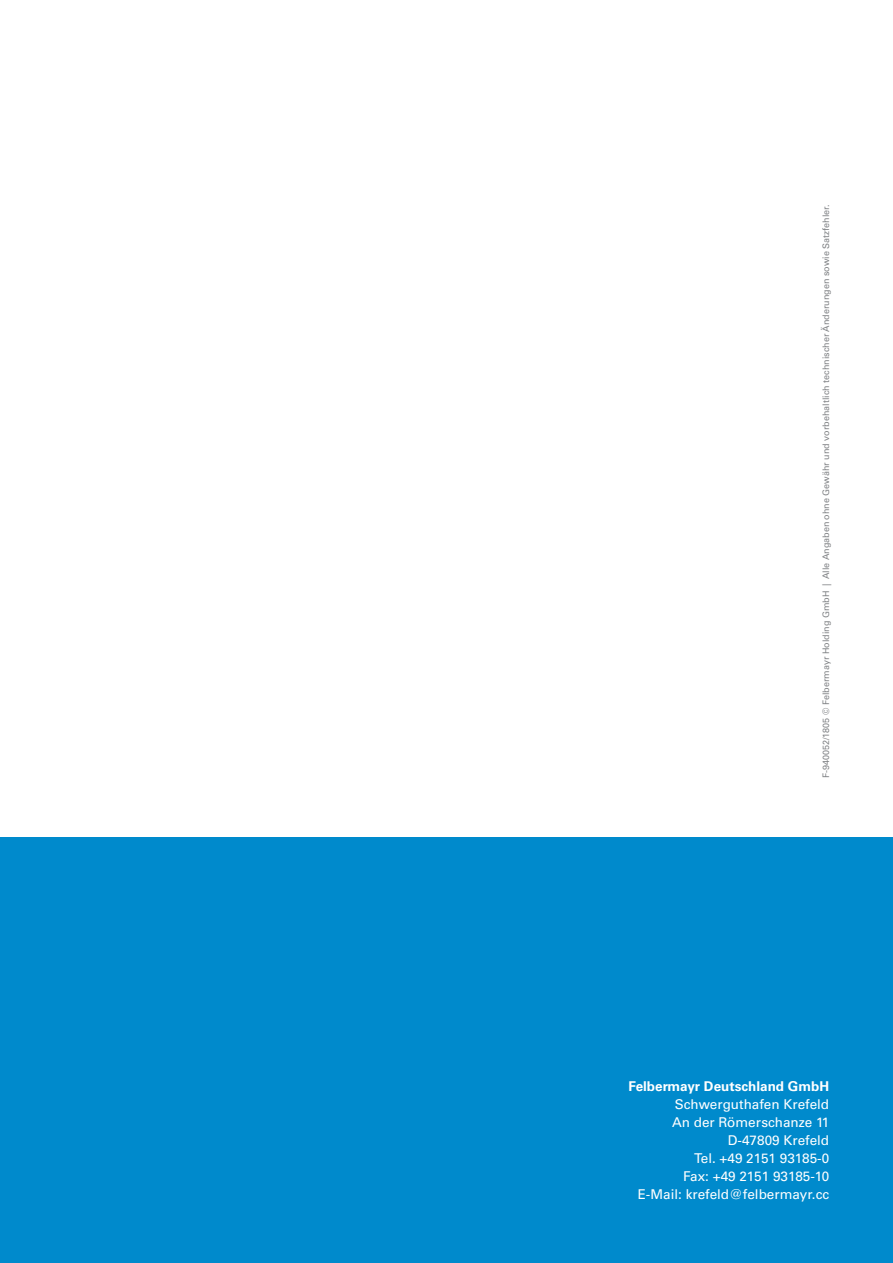
<style>
.page{position:relative;width:893px;height:1263px;background:#fff}
.page>*{position:absolute;margin:0;border:0;box-sizing:border-box;transform-origin:0 0}
.t1{font:13.5px/18px "Univers LTCYR 55 Roman";color:#fff;text-align:right}
.t2{font:700 13.5px "Univers LTCYR 65";color:#fff}
.t3{font:9px "Univers LTCYR 55 Roman";color:#808285}
</style>
<div class="page">
<div style="left:0;top:838px;width:893px;height:425px;background:#008acc"></div>
<p class="t3" style="left:820px;top:778px;width:575px;rotate:-90deg">F-940052/1805 © Felbermayr Holding GmbH | Alle Angaben ohne Gewähr und vorbehaltlich technischer Änderungen sowie Satzfehler.</p>
<p class="t2" style="left:628px;top:1077px;width:202px">Felbermayr Deutschland GmbH</p>
<p class="t1" style="left:638px;top:1095px;width:193px">Schwerguthafen Krefeld<br>An der Römerschanze 11<br>D-47809 Krefeld<br>Tel. +49 2151 93185-0<br>Fax: +49 2151 93185-10<br>E-Mail: krefeld@felbermayr.cc</p>
</div>
